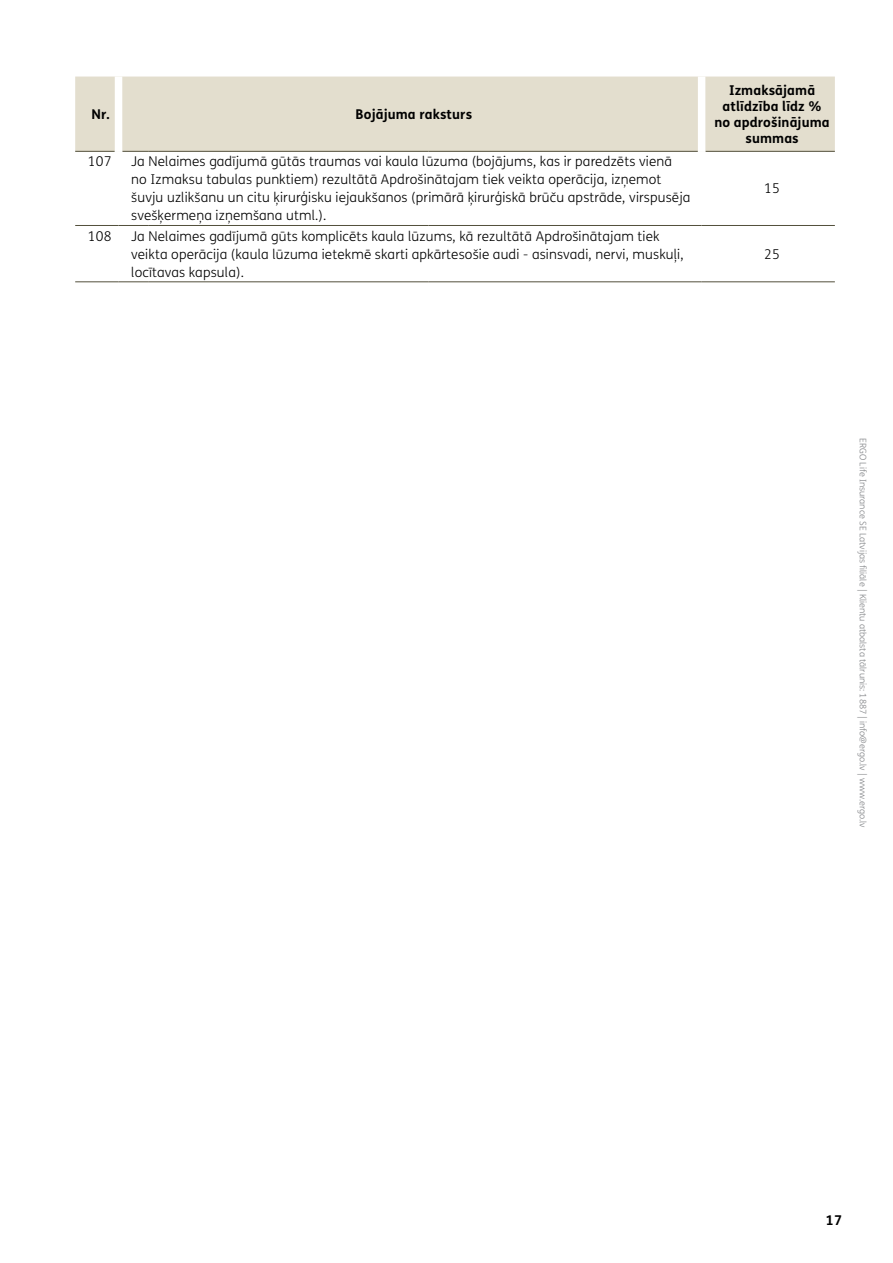
<style>
.page{position:relative;width:893px;height:1263px;background:#fff}
.page>*{position:absolute;margin:0;border:0;box-sizing:border-box;transform-origin:0 0}
.t1{font:300 13.5px/18px "FS Me";letter-spacing:.01em;color:#000}
.t2{font:700 13.5px/16.2px "FS Me";letter-spacing:.01em;color:#000;text-align:center}
.t3{font:300 9px "FS Me";color:#808285}
</style>
<div class="page">
<div style="left:75px;top:77px;width:760px;height:74px;background:#e3dece"></div>
<hr style="left:75px;top:151px;width:40px;height:1px;background:#53503c">
<svg style="left:122px;top:151px;width:27px;height:1px"></svg>
<hr style="left:149px;top:151px;width:279px;height:1px;background:#53503c">
<hr style="left:428px;top:151px;width:270px;height:1px;background:#53503c">
<hr style="left:705px;top:151px;width:130px;height:1px;background:#53503c">
<div style="left:115px;top:77px;width:7px;height:74px;background:#fff"></div>
<div style="left:698px;top:77px;width:7px;height:74px;background:#fff"></div>
<hr style="left:75px;top:225px;width:44px;height:1px;background:#53503c">
<hr style="left:119px;top:225px;width:30px;height:1px;background:#53503c">
<hr style="left:149px;top:225px;width:279px;height:1px;background:#53503c">
<hr style="left:428px;top:225px;width:274px;height:1px;background:#53503c">
<hr style="left:702px;top:225px;width:133px;height:1px;background:#53503c">
<hr style="left:75px;top:281px;width:44px;height:1px;background:#53503c">
<hr style="left:119px;top:281px;width:30px;height:1px;background:#53503c">
<hr style="left:149px;top:281px;width:279px;height:1px;background:#53503c">
<hr style="left:428px;top:281px;width:274px;height:1px;background:#53503c">
<hr style="left:702px;top:281px;width:133px;height:1px;background:#53503c">
<p class="t2" style="left:92px;top:105px;width:20px">Nr.</p>
<p class="t2" style="left:356px;top:105px;width:118px">Bojājuma raksturs</p>
<p class="t1" style="left:88px;top:152px;width:25px">107</p>
<p class="t1" style="left:131px;top:152px;width:561px">Ja Nelaimes gadījumā gūtās traumas vai kaula lūzuma (bojājums, kas ir paredzēts vienā no Izmaksu tabulas punktiem) rezultātā Apdrošinātajam tiek veikta operācija, izņemot šuvju uzlikšanu un citu ķirurģisku iejaukšanos (primārā ķirurģiskā brūču apstrāde, virspusēja svešķermeņa izņemšana utml.).</p>
<p class="t1" style="left:88px;top:227px;width:25px">108</p>
<p class="t1" style="left:131px;top:227px;width:554px">Ja Nelaimes gadījumā gūts komplicēts kaula lūzums, kā rezultātā Apdrošinātajam tiek veikta operācija (kaula lūzuma ietekmē skarti apkārtesošie audi - asinsvadi, nervi, muskuļi, locītavas kapsula).</p>
<p class="t2" style="left:714px;top:81px;width:117px">Izmaksājamā atlīdzība līdz % no apdrošinājuma summas</p>
<p class="t1" style="left:764px;top:179px;width:17px">15</p>
<p class="t1" style="left:764px;top:245px;width:17px">25</p>
<p class="t3" style="left:869px;top:438px;width:391px;rotate:90deg">ERGO Life Insurance SE Latvijas filiāle | Klientu atbalsta tālrunis: 1887 | info@ergo.lv | www.ergo.lv</p>
<p class="t2" style="left:826px;top:1211px;width:18px">17</p>
</div>
